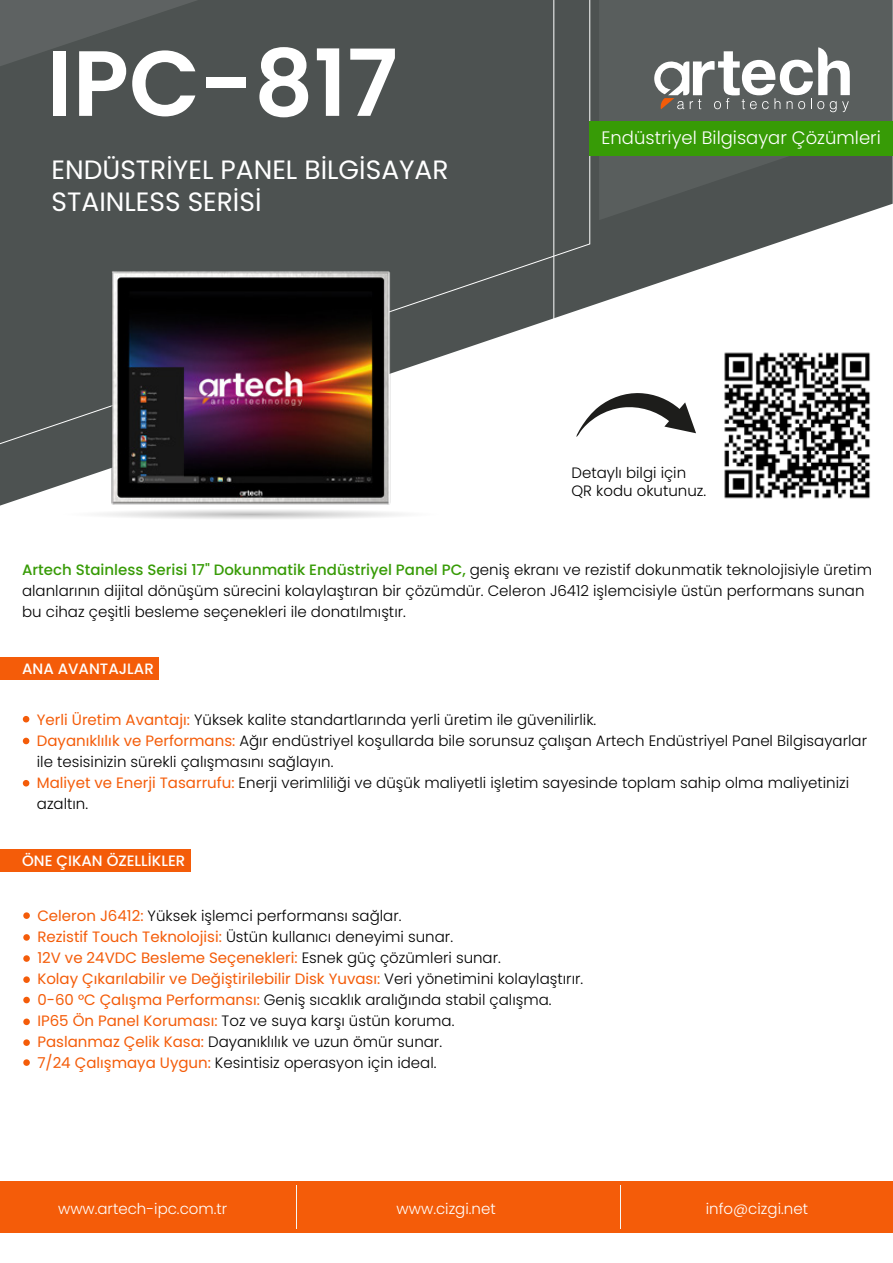
<style>
.page{position:relative;width:893px;height:1263px;background:#fff}
.page>*{position:absolute;margin:0;border:0;box-sizing:border-box;transform-origin:0 0}
.t1{font:600 92.55px "Poppins";color:#fff}
.t2{font:26.55px/31.8px "Poppins";color:#fff}
.t3{font:300 18px "Poppins";color:#fff}
.t4{font:300 15px/21px "Poppins";color:#000}
.t5{font:300 15px "Poppins";color:#fff}
.t6{font:500 15px "Poppins";color:#fff}
.s1{font-weight:500;color:#379b06}
.s2{font-weight:400;color:#f45c09}
</style>
<div class="page">
<div style="left:0;top:849px;width:190px;height:23px;background:#f45c09"></div>
<svg style="left:590px;top:0;width:254px;height:306px;fill:#4d5251"></svg>
<div style="left:0;top:0;width:590px;height:332px;background:#4d5251"></div>
<div style="left:0;top:657px;width:158px;height:23px;background:#f45c09"></div>
<div style="left:0;top:1182px;width:893px;height:51px;background:#f45c09"></div>
<hr style="left:296px;top:1186px;width:1px;height:43px;background:#f4f7f7">
<hr style="left:620px;top:1186px;width:1px;height:43px;background:#f4f7f7">
<div style="left:23px;top:912px;width:7px;height:7px;background:#f45c09;border-radius:50%"></div>
<div style="left:23px;top:934px;width:7px;height:7px;background:#f45c09;border-radius:50%"></div>
<div style="left:23px;top:976px;width:7px;height:7px;background:#f45c09;border-radius:50%"></div>
<svg style="left:23px;top:716px;width:6px;height:6px"></svg>
<svg style="left:23px;top:738px;width:6px;height:6px"></svg>
<svg style="left:23px;top:780px;width:6px;height:6px"></svg>
<div style="left:23px;top:997px;width:7px;height:6px;background:#f45c09;border-radius:50%"></div>
<div style="left:23px;top:1018px;width:7px;height:7px;background:#f45c09;border-radius:50%"></div>
<div style="left:23px;top:1039px;width:7px;height:7px;background:#f45c09;border-radius:50%"></div>
<div style="left:23px;top:1059px;width:7px;height:7px;background:#f45c09;border-radius:50%"></div>
<div style="left:23px;top:955px;width:7px;height:7px;background:#f45c09;border-radius:50%"></div>
<svg style="left:576px;top:393px;width:120px;height:44px"></svg>
<svg style="left:599px;top:0;width:294px;height:220px;background:#565c5a"></svg>
<svg style="left:654px;top:47px;width:196px;height:65px"></svg>
<svg style="left:0;top:0;width:198px;height:66px;background:#555a59"></svg>
<div style="left:590px;top:121px;width:303px;height:34px;background:#379b06"></div>
<img style="left:0;top:238px;width:515px;height:281px">
<img style="left:724px;top:352px;width:146px;height:147px">
<h1 class="t1" style="left:47px;top:30px;width:352px">IPC-817</h1>
<h2 class="t2" style="left:52px;top:154px;width:398px">ENDÜSTRİYEL PANEL BİLGİSAYAR<br>STAINLESS SERİSİ</h2>
<p class="t3" style="left:601px;top:127px;width:281px">Endüstriyel Bilgisayar Çözümleri</p>
<p class="t4" style="left:571px;top:464px;width:136px;line-height:18px">Detaylı bilgi için<br>QR kodu okutunuz.</p>
<p class="t4" style="left:22px;top:559px;width:851px"><span class="s1">Artech Stainless Serisi 17" Dokunmatik Endüstriyel Panel PC,</span> geniş ekranı ve rezistif dokunmatik teknolojisiyle üretim alanlarının dijital dönüşüm sürecini kolaylaştıran bir çözümdür. Celeron J6412 işlemcisiyle üstün performans sunan bu cihaz çeşitli besleme seçenekleri ile donatılmıştır.</p>
<p class="t6" style="left:22px;top:660px;width:133px">ANA AVANTAJLAR</p>
<p class="t4" style="left:37px;top:709px;width:832px"><span class="s2">Yerli Üretim Avantajı:</span> Yüksek kalite standartlarında yerli üretim ile güvenilirlik.<br><span class="s2">Dayanıklılık ve Performans:</span> Ağır endüstriyel koşullarda bile sorunsuz çalışan Artech Endüstriyel Panel Bilgisayarlar ile tesisinizin sürekli çalışmasını sağlayın.<br><span class="s2">Maliyet ve Enerji Tasarrufu:</span> Enerji verimliliği ve düşük maliyetli işletim sayesinde toplam sahip olma maliyetinizi azaltın.</p>
<p class="t6" style="left:22px;top:851px;width:165px">ÖNE ÇIKAN ÖZELLİKLER</p>
<p class="t4" style="left:37px;top:906px;width:547px"><span class="s2">Celeron J6412:</span> Yüksek işlemci performansı sağlar.<br><span class="s2">Rezistif Touch Teknolojisi:</span> Üstün kullanıcı deneyimi sunar.<br><span class="s2">12V ve 24VDC Besleme Seçenekleri:</span> Esnek güç çözümleri sunar.<br><span class="s2">Kolay Çıkarılabilir ve Değiştirilebilir Disk Yuvası:</span> Veri yönetimini kolaylaştırır.<br><span class="s2">0-60 °C Çalışma Performansı:</span> Geniş sıcaklık aralığında stabil çalışma.<br><span class="s2">IP65 Ön Panel Koruması:</span> Toz ve suya karşı üstün koruma.<br><span class="s2">Paslanmaz Çelik Kasa:</span> Dayanıklılık ve uzun ömür sunar.<br><span class="s2">7/24 Çalışmaya Uygun:</span> Kesintisiz operasyon için ideal.</p>
<p class="t5" style="left:58px;top:1200px;width:171px">www.artech-ipc.com.tr</p>
<p class="t5" style="left:397px;top:1200px;width:101px">www.cizgi.net</p>
<p class="t5" style="left:706px;top:1200px;width:104px">info@cizgi.net</p>
</div>
